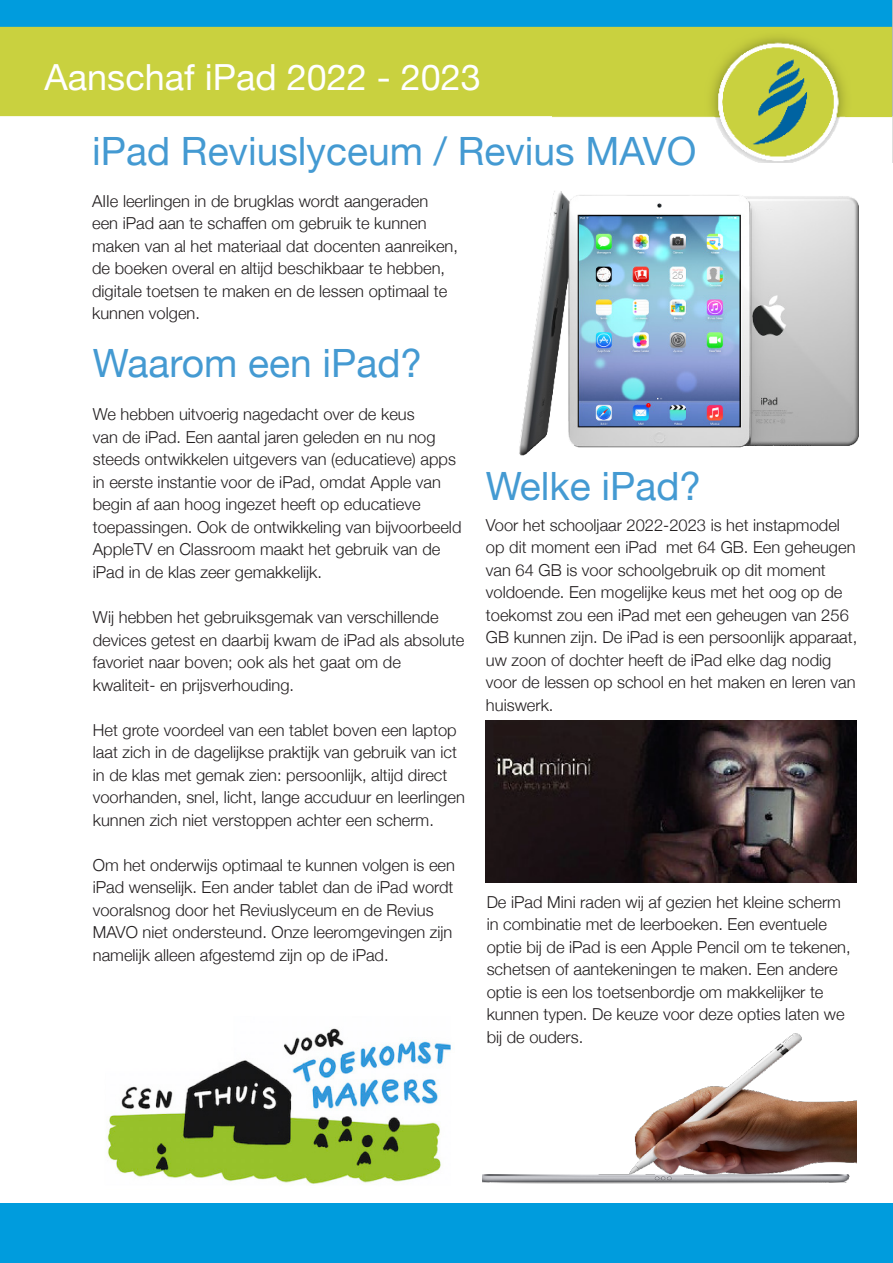
<style>
.page{position:relative;width:893px;height:1263px;background:#fff}
.page>*{position:absolute;margin:0;border:0;box-sizing:border-box;transform-origin:0 0}
.t1{font:39px "Helvetica Neue";color:#449ad2}
.t2{font:36px "Helvetica Neue";color:#fff}
.t3{font:300 16.5px/22.5px "Helvetica Neue";color:#231f20}
</style>
<div class="page">
<div style="left:0;top:1203px;width:893px;height:60px;background:#009cdd"></div>
<img style="left:0;top:0;width:893px;height:163px">
<img style="left:519px;top:191px;width:340px;height:265px">
<img style="left:485px;top:721px;width:372px;height:161px">
<img style="left:107px;top:1028px;width:344px;height:156px">
<img style="left:482px;top:1033px;width:375px;height:151px">
<p class="t2" style="left:45px;top:51px;width:438px">Aanschaf iPad 2022 - 2023</p>
<p class="t1" style="left:92px;top:123px;width:606px">iPad Reviuslyceum / Revius MAVO</p>
<p class="t3" style="left:92px;top:188px;width:367px">AIIe leerlingen in de brugklas wordt aangeraden een iPad aan te schaffen om gebruik te kunnen maken van al het materiaal dat docenten aanreiken, de boeken overal en altijd beschikbaar te hebben, digitale toetsen te maken en de lessen optimaal te kunnen volgen.</p>
<p class="t1" style="left:93px;top:335px;width:331px">Waarom een iPad?</p>
<p class="t3" style="left:93px;top:402px;width:370px">We hebben uitvoerig nagedacht over de keus<br>van de iPad. Een aantal jaren geleden en nu nog steeds ontwikkelen uitgevers van (educatieve) apps in eerste instantie voor de iPad, omdat Apple van begin af aan hoog ingezet heeft op educatieve toepassingen. Ook de ontwikkeling van bijvoorbeeld AppleTV en Classroom maakt het gebruik van de iPad in de klas zeer gemakkelijk.</p>
<p class="t3" style="left:93px;top:605px;width:373px">Wij hebben het gebruiksgemak van verschillende devices getest en daarbij kwam de iPad als absolute favoriet naar boven; ook als het gaat om de kwaliteit- en prijsverhouding.</p>
<p class="t3" style="left:93px;top:717px;width:373px">Het grote voordeel van een tablet boven een laptop laat zich in de dagelijkse praktijk van gebruik van ict in de klas met gemak zien: persoonlijk, altijd direct voorhanden, snel, licht, lange accuduur en leerlingen kunnen zich niet verstoppen achter een scherm.</p>
<p class="t3" style="left:93px;top:852px;width:364px">Om het onderwijs optimaal te kunnen volgen is een iPad wenselijk. Een ander tablet dan de iPad wordt vooralsnog door het Reviuslyceum en de Revius MAVO niet ondersteund. Onze leeromgevingen zijn namelijk alleen afgestemd zijn op de iPad.</p>
<p class="t1" style="left:486px;top:458px;width:217px">Welke iPad?</p>
<p class="t3" style="left:486px;top:512px;width:373px">Voor het schooljaar 2022-2023 is het instapmodel op dit moment een iPad met 64 GB. Een geheugen van 64 GB is voor schoolgebruik op dit moment voldoende. Een mogelijke keus met het oog op de toekomst zou een iPad met een geheugen van 256<br>GB kunnen zijn. De iPad is een persoonlijk apparaat, uw zoon of dochter heeft de iPad elke dag nodig voor de lessen op school en het maken en leren van huiswerk.</p>
<p class="t3" style="left:487px;top:889px;width:366px">De iPad Mini raden wij af gezien het kleine scherm in combinatie met de leerboeken. Een eventuele optie bij de iPad is een Apple Pencil om te tekenen, schetsen of aantekeningen te maken. Een andere optie is een los toetsenbordje om makkelijker te kunnen typen. De keuze voor deze opties laten we bij de ouders.</p>
</div>
